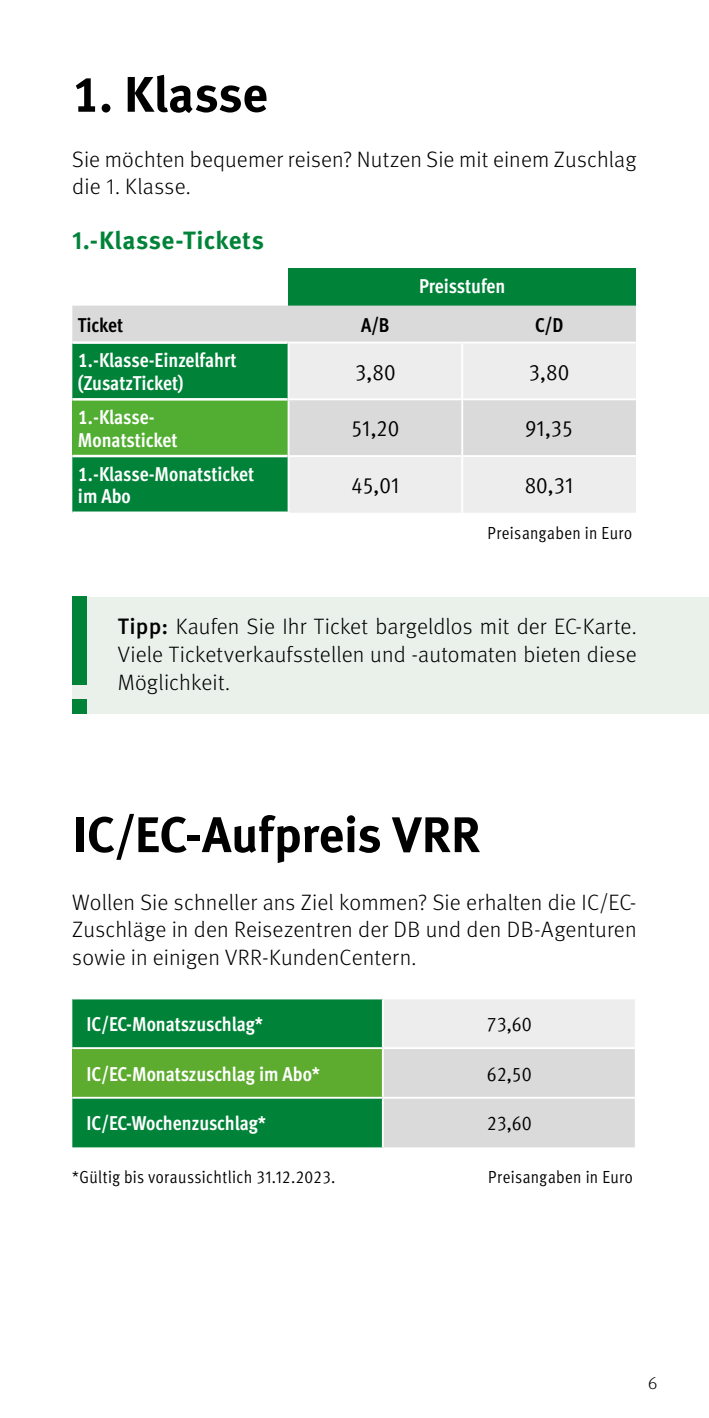
<style>
.page{position:relative;width:709px;height:1418px;background:#fff}
.page>*{position:absolute;margin:0;border:0;box-sizing:border-box;transform-origin:0 0}
.t1{font:700 50px "Meta Pro";letter-spacing:-.01em;color:#000}
.t2{font:700 25px "Meta Pro";letter-spacing:.02em;color:#008339}
.t3{font:condensed 22.5px "Meta Pro";color:#000}
.t4{font:300 22.25px/27.5px "Meta Pro";letter-spacing:.005em;color:#000;text-align:justify}
.t5{font:700 condensed 20px/22.5px "Meta Pro";letter-spacing:-.005em;color:#fff}
.t6{font:20px "Meta Pro Cond Norm";color:#000}
.t7{font:700 condensed 20px "Meta Pro";color:#000}
.t8{font:condensed 17.5px "Meta Pro";letter-spacing:.02em;color:#000}
.t9{font:300 17.5px "Meta Pro";color:#000}
.s1{font-weight:500}
</style>
<div class="page">
<div style="left:72px;top:999px;width:310px;height:148px;background:#008339"></div>
<div style="left:383px;top:998px;width:252px;height:50px;background:#ededed"></div>
<div style="left:72px;top:1048px;width:311px;height:49px;background:#5dac2f"></div>
<div style="left:384px;top:1049px;width:251px;height:98px;background:#dadada"></div>
<hr style="left:383px;top:997px;width:253px;height:2px;background:#fff">
<hr style="left:382px;top:999px;width:2px;height:48px;background:#fff">
<hr style="left:72px;top:1047px;width:311px;height:2px;background:#fff">
<hr style="left:383px;top:1047px;width:253px;height:2px;background:#fff">
<hr style="left:382px;top:1049px;width:2px;height:47px;background:#fff">
<hr style="left:72px;top:1096px;width:311px;height:2px;background:#fff">
<hr style="left:383px;top:1096px;width:253px;height:2px;background:#fff">
<div style="left:72px;top:597px;width:637px;height:116px;background:#e9f1ea"></div>
<div style="left:72px;top:597px;width:14px;height:88px;background:#008339"></div>
<div style="left:72px;top:699px;width:14px;height:14px;background:#008339"></div>
<div style="left:288px;top:268px;width:348px;height:37px;background:#008339"></div>
<div style="left:72px;top:305px;width:564px;height:37px;background:#dadada"></div>
<div style="left:72px;top:344px;width:215px;height:167px;background:#008339"></div>
<svg style="left:289px;top:344px;width:347px;height:169px;background:#e6e6e6"></svg>
<div style="left:72px;top:399px;width:216px;height:57px;background:#52ae32"></div>
<hr style="left:461px;top:343px;width:2px;height:55px;background:#fff">
<hr style="left:287px;top:398px;width:175px;height:2px;background:#fff">
<hr style="left:287px;top:400px;width:2px;height:55px;background:#fff">
<hr style="left:462px;top:398px;width:174px;height:2px;background:#fff">
<hr style="left:461px;top:400px;width:2px;height:55px;background:#fff">
<hr style="left:287px;top:455px;width:175px;height:2px;background:#fff">
<hr style="left:462px;top:455px;width:174px;height:2px;background:#fff">
<hr style="left:461px;top:457px;width:2px;height:56px;background:#fff">
<hr style="left:72px;top:341px;width:215px;height:3px;background:#fff">
<hr style="left:72px;top:398px;width:215px;height:2px;background:#fff">
<hr style="left:72px;top:455px;width:215px;height:2px;background:#fff">
<h1 class="t1" style="left:72px;top:55px;width:197px">1. Klasse</h1>
<p class="t4" style="left:72px;top:144px;width:566px">Sie möchten bequemer reisen? Nutzen Sie mit einem Zuschlag die 1. Klasse.</p>
<p class="t2" style="left:72px;top:221px;width:193px">1.-Klasse-Tickets</p>
<p class="t5" style="left:419px;top:273px;width:88px">Preisstufen</p>
<p class="t7" style="left:78px;top:310px;width:47px">Ticket</p>
<p class="t7" style="left:361px;top:309px;width:30px">A/B</p>
<p class="t7" style="left:535px;top:309px;width:30px">C/D</p>
<p class="t5" style="left:78px;top:348px;width:160px">1.-Klasse-Einzelfahrt (ZusatzTicket)</p>
<p class="t3" style="left:355px;top:355px;width:42px">3,80</p>
<p class="t3" style="left:529px;top:355px;width:42px">3,80</p>
<p class="t5" style="left:78px;top:405px;width:101px">1.-Klasse-<br>Monatsticket</p>
<p class="t3" style="left:351px;top:412px;width:49px">51,20</p>
<p class="t3" style="left:525px;top:412px;width:49px">91,35</p>
<p class="t5" style="left:78px;top:461px;width:178px">1.-Klasse-Monatsticket im Abo</p>
<p class="t3" style="left:351px;top:469px;width:50px">45,01</p>
<p class="t3" style="left:524px;top:469px;width:50px">80,31</p>
<p class="t8" style="left:487px;top:520px;width:146px">Preisangaben in Euro</p>
<p class="t4" style="left:118px;top:612px;width:520px"><span class="s1">Tipp:</span> Kaufen Sie Ihr Ticket bargeldlos mit der EC-Karte.<br>Viele Ticketverkaufsstellen und -automaten bieten diese Möglichkeit.</p>
<h1 class="t1" style="left:72px;top:795px;width:410px">IC/EC-Aufpreis VRR</h1>
<p class="t4" style="left:72px;top:887px;width:566px">Wollen Sie schneller ans Ziel kommen? Sie erhalten die IC/EC-Zuschläge in den Reisezentren der DB und den DB-Agenturen sowie in einigen VRR-KundenCentern.</p>
<p class="t5" style="left:86px;top:1011px;width:178px">IC/EC-Monatszuschlag*</p>
<p class="t6" style="left:487px;top:1009px;width:47px">73,60</p>
<p class="t5" style="left:86px;top:1061px;width:235px">IC/EC-Monatszuschlag im Abo*</p>
<p class="t6" style="left:487px;top:1059px;width:47px">62,50</p>
<p class="t5" style="left:86px;top:1110px;width:181px">IC/EC-Wochenzuschlag*</p>
<p class="t6" style="left:487px;top:1108px;width:47px">23,60</p>
<p class="t8" style="left:72px;top:1163px;width:264px">*Gültig bis voraussichtlich 31.12.2023.</p>
<p class="t8" style="left:488px;top:1163px;width:146px">Preisangaben in Euro</p>
<p class="t9" style="left:648px;top:1370px;width:11px">6</p>
</div>
